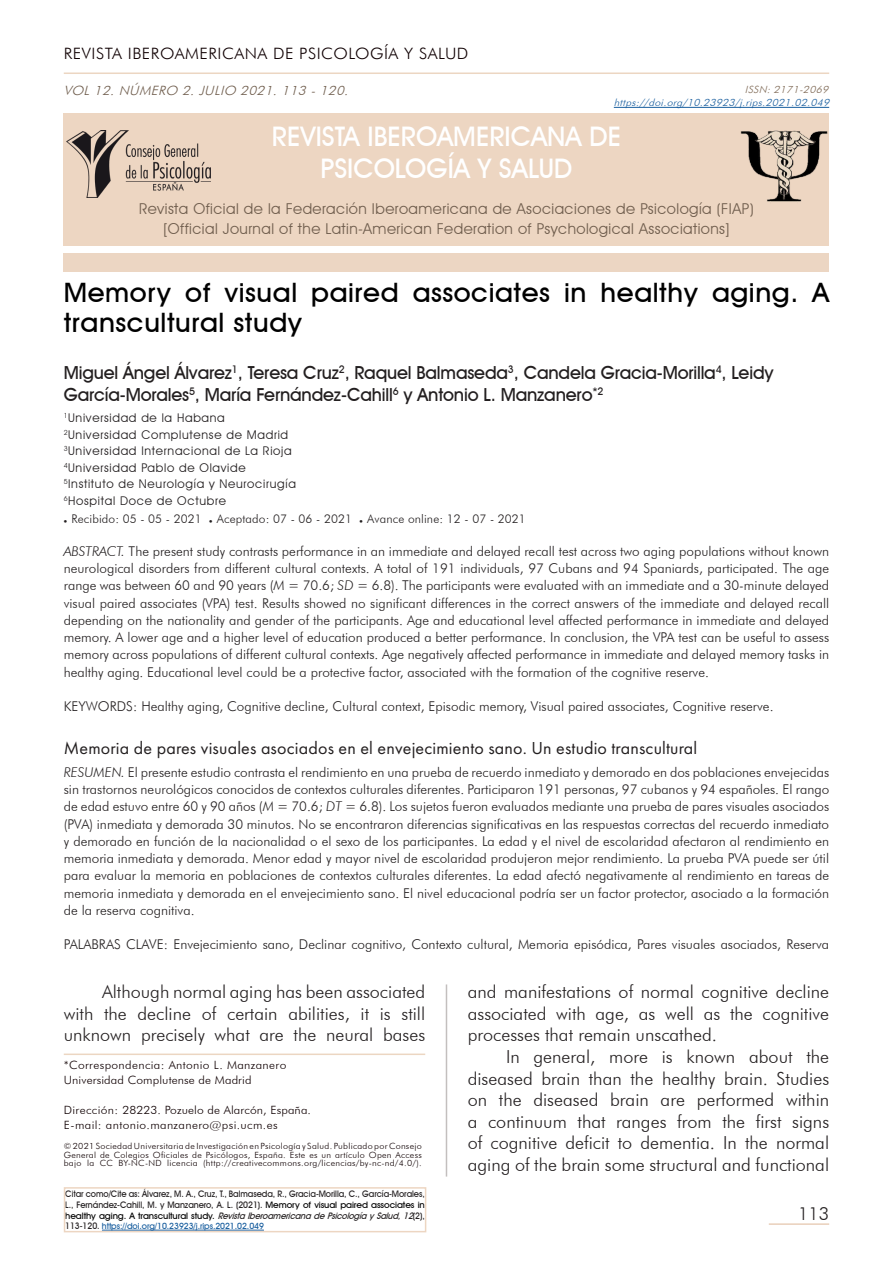
<style>
.page{position:relative;width:893px;height:1263px;background:#fff}
.page>*{position:absolute;margin:0;border:0;box-sizing:border-box;transform-origin:0 0}
.t1{font:500 27px/32.4px "Avant Garde IT Cby BT";color:#fff;text-align:center}
.Título_Artículo{font:500 26.7px/30px "Avant Garde IT Cby BT";letter-spacing:.02em;color:#000;scale:1.04 1}
.Texto_normal{font:300 18px/21.6px "Futura BT";color:#231f20;text-align:justify}
.Nombre_Autores{font:500 18px/21.6px "Avant Garde IT Cby BT";letter-spacing:-.01em;color:#231f20}
.Abstract{font:18px "Futura PT";letter-spacing:.01em;color:#231f20}
.t2{font:300 15.6px "Futura BT";letter-spacing:.03em;color:#100003;scale:1.05 1}
.t3{font:15px/19.8px "Avant Garde IT Cby BT";letter-spacing:.03em;color:#705e4e;text-align:center}
.Abstract-2{font:300 13.5px/17.2px "Futura BT";color:#231f20;text-align:justify}
.t4{font:italic 300 12.9px "Futura BT";color:#705e4e;scale:1.05 1}
.Nombre_Autores-2{font:12px "Avant Garde IT Cby BT";letter-spacing:.06em;color:#231f20}
.Universidades{font:300 12px "Futura BT";letter-spacing:.01em;color:#231f20}
.CORRESPONDENCIA_-_LI{font:300 11.4px "Futura BT";letter-spacing:.03em;color:#100003;scale:1.05 1}
.CORRESPONDENCIA_-_LI-2{font:300 11.4px "Futura BT";letter-spacing:.01em;color:#100003;scale:1.05 1}
.t5{font:italic 300 10.05px "Futura BT";color:#175d9e;scale:1.05 1}
.t6{font:italic 300 10.05px "Futura BT";color:#7c6652;scale:1.05 1}
.Subtitulo{font:500 9px/10.8px "Avant Garde IT Cby BT";letter-spacing:-.01em;color:#231f20;text-align:justify;scale:.96 1}
.t7{font:300 8.55px/8.7px "Futura BT";letter-spacing:.03em;color:#100003;text-align:justify;scale:1.05 1}
.Subtitulo-2{font:500 8.55px "Avant Garde IT Cby BT";letter-spacing:-.01em;color:#175d9e}
.s1{font-style:italic}
.s2{font-size:8.85px;color:#000}
.s3{font-size:9px;color:#231f20}
</style>
<div class="page">
<hr style="left:769px;top:1223px;width:60px;height:2px;background:#e9cfba">
<hr style="left:64px;top:73px;width:765px;height:1px;background:#ecd6c2">
<div style="left:64px;top:114px;width:765px;height:132px;background:#edd6c2"></div>
<img style="left:741px;top:130px;width:87px;height:72px">
<img style="left:67px;top:131px;width:144px;height:66px">
<hr style="left:64px;top:1053px;width:361px;height:2px;background:#ecd6c2">
<hr style="left:614px;top:107px;width:215px;height:1px;background:#175d9e">
<div style="left:64px;top:1187px;width:362px;height:45px;border:2px solid #edd6c2"></div>
<hr style="left:446px;top:984px;width:1px;height:192px;background:#a39d9b">
<div style="left:64px;top:253px;width:765px;height:19px;background:#ecd6c3"></div>
<p class="t2" style="left:64px;top:44px;width:387px">REVISTA IBEROAMERICANA DE PSICOLOGÍA Y SALUD</p>
<p class="t4" style="left:64px;top:83px;width:276px">VOL 12. NÚMERO 2. JULIO 2021. 113 - 120.</p>
<p class="t6" style="left:745px;top:83px;width:84px">ISSN: 2171-2069</p>
<p class="t5" style="left:614px;top:97px;width:209px">https://doi.org/10.23923/j.rips.2021.02.049</p>
<h1 class="t1" style="left:272px;top:120px;width:351px">REVISTA IBEROAMERICANA DE<br>PSICOLOGÍA Y SALUD</h1>
<p class="t3" style="left:139px;top:199px;width:616px">Revista Oficial de la Federación Iberoamericana de Asociaciones de Psicología (FIAP) [Official Journal of the Latin-American Federation of Psychological Associations]</p>
<p class="Título_Artículo" style="left:64px;top:278px;width:737px">Memory of visual paired associates in healthy aging. A transcultural study</p>
<p class="Nombre_Autores" style="left:64px;top:362px;width:711px">Miguel Ángel Álvarez<sup>1</sup>, Teresa Cruz<sup>2</sup>, Raquel Balmaseda<sup>3</sup>, Candela Gracia-Morilla<sup>4</sup>, Leidy<br>García-Morales<sup>5</sup>, María Fernández-Cahill<sup>6</sup> y Antonio L. Manzanero<sup>*2</sup></p>
<p class="Nombre_Autores-2" style="left:64px;top:410px;width:163px"><sup>1</sup>Universidad de la Habana</p>
<p class="Nombre_Autores-2" style="left:64px;top:427px;width:226px"><sup>2</sup>Universidad Complutense de Madrid</p>
<p class="Nombre_Autores-2" style="left:64px;top:443px;width:229px"><sup>3</sup>Universidad Internacional de La Rioja</p>
<p class="Nombre_Autores-2" style="left:64px;top:460px;width:183px"><sup>4</sup>Universidad Pablo de Olavide</p>
<p class="Nombre_Autores-2" style="left:64px;top:476px;width:234px"><sup>5</sup>Instituto de Neurología y Neurocirugía</p>
<p class="Nombre_Autores-2" style="left:64px;top:493px;width:164px"><sup>6</sup>Hospital Doce de Octubre</p>
<p class="Universidades" style="left:64px;top:511px;width:140px">● Recibido: 05 - 05 - 2021</p>
<p class="Universidades" style="left:209px;top:511px;width:144px">● Aceptado: 07 - 06 - 2021</p>
<p class="Universidades" style="left:359px;top:511px;width:168px">● Avance online: 12 - 07 - 2021</p>
<p class="Abstract-2" style="left:64px;top:542px;width:767px"><span class="s1">ABSTRACT.</span> The present study contrasts performance in an immediate and delayed recall test across two aging populations without known neurological disorders from different cultural contexts. A total of 191 individuals, 97 Cubans and 94 Spaniards, participated. The age range was between 60 and 90 years (<span class="s1">M</span> = 70.6; <span class="s1">SD</span> = 6.8). The participants were evaluated with an immediate and a 30-minute delayed visual paired associates (VPA) test. Results showed no significant differences in the correct answers of the immediate and delayed recall depending on the nationality and gender of the participants. Age and educational level affected performance in immediate and delayed memory. A lower age and a higher level of education produced a better performance. In conclusion, the VPA test can be useful to assess memory across populations of different cultural contexts. Age negatively affected performance in immediate and delayed memory tasks in healthy aging. Educational level could be a protective factor, associated with the formation of the cognitive reserve.</p>
<p class="Abstract-2" style="left:64px;top:698px;width:711px">KEYWORDS: Healthy aging, Cognitive decline, Cultural context, Episodic memory, Visual paired associates, Cognitive reserve.</p>
<p class="Abstract" style="left:64px;top:737px;width:635px">Memoria de pares visuales asociados en el envejecimiento sano. Un estudio transcultural</p>
<p class="Abstract-2" style="left:64px;top:763px;width:767px"><span class="s1">RESUMEN.</span> El presente estudio contrasta el rendimiento en una prueba de recuerdo inmediato y demorado en dos poblaciones envejecidas sin trastornos neurológicos conocidos de contextos culturales diferentes. Participaron 191 personas, 97 cubanos y 94 españoles. El rango de edad estuvo entre 60 y 90 años (<span class="s1">M</span> = 70.6; <span class="s1">DT</span> = 6.8). Los sujetos fueron evaluados mediante una prueba de pares visuales asociados (PVA) inmediata y demorada 30 minutos. No se encontraron diferencias significativas en las respuestas correctas del recuerdo inmediato y demorado en función de la nacionalidad o el sexo de los participantes. La edad y el nivel de escolaridad afectaron al rendimiento en memoria inmediata y demorada. Menor edad y mayor nivel de escolaridad produjeron mejor rendimiento. La prueba PVA puede ser útil para evaluar la memoria en poblaciones de contextos culturales diferentes. La edad afectó negativamente al rendimiento en tareas de memoria inmediata y demorada en el envejecimiento sano. El nivel educacional podría ser un factor protector, asociado a la formación de la reserva cognitiva.</p>
<p class="Abstract-2" style="left:64px;top:936px;width:767px">PALABRAS CLAVE: Envejecimiento sano, Declinar cognitivo, Contexto cultural, Memoria episódica, Pares visuales asociados, Reserva</p>
<p class="Texto_normal" style="left:64px;top:981px;width:363px;text-indent:38px">Although normal aging has been associated with the decline of certain abilities, it is still unknown precisely what are the neural bases</p>
<p class="Texto_normal" style="left:468px;top:981px;width:363px">and manifestations of normal cognitive decline associated with age, as well as the cognitive processes that remain unscathed.</p>
<p class="Texto_normal" style="left:468px;top:1045px;width:363px;text-indent:38px">In general, more is known about the diseased brain than the healthy brain. Studies on the diseased brain are performed within a continuum that ranges from the first signs of cognitive deficit to dementia. In the normal aging of the brain some structural and functional</p>
<p class="CORRESPONDENCIA_-_LI" style="left:64px;top:1058px;width:214px">*Correspondencia: Antonio L. Manzanero</p>
<p class="CORRESPONDENCIA_-_LI-2" style="left:64px;top:1073px;width:180px">Universidad Complutense de Madrid</p>
<p class="CORRESPONDENCIA_-_LI-2" style="left:64px;top:1103px;width:237px">Dirección: 28223. Pozuelo de Alarcón, España.</p>
<p class="CORRESPONDENCIA_-_LI" style="left:64px;top:1118px;width:205px">E-mail: antonio.manzanero@psi.ucm.es</p>
<p class="t7" style="left:64px;top:1141px;width:342px">© 2021 Sociedad Universitaria de Investigación en Psicología y Salud. Publicado por Consejo General de Colegios Oficiales de Psicólogos, España. Este es un artículo Open Access bajo la CC BY-NC-ND licencia (http://creativecommons.org/licencias/by-nc-nd/4.0/).</p>
<p class="Subtitulo" style="left:65px;top:1188px;width:376px">Citar como/Cite as: Álvarez, M. A., Cruz, T., Balmaseda, R., Gracia-Morilla, C., García-Morales, L., Fernández-Cahill, M. y Manzanero, A. L. (2021). <span class="s2">Memory of visual paired associates in h e a l t h y a g i n g . A t r a n s c u l t u r a l s t u d y .</span> <span class="s1">RevistaIberoamericanadePsicologíaySalud,12</span>( 2 ) ,</p>
<p class="Subtitulo-2" style="left:65px;top:1221px;width:200px"><span class="s3">113-120.</span> https://doi.org/10.23923/j.rips.2021.02.049</p>
<h3 class="Texto_normal" style="left:798px;top:1203px;width:33px">113</h3>
</div>
